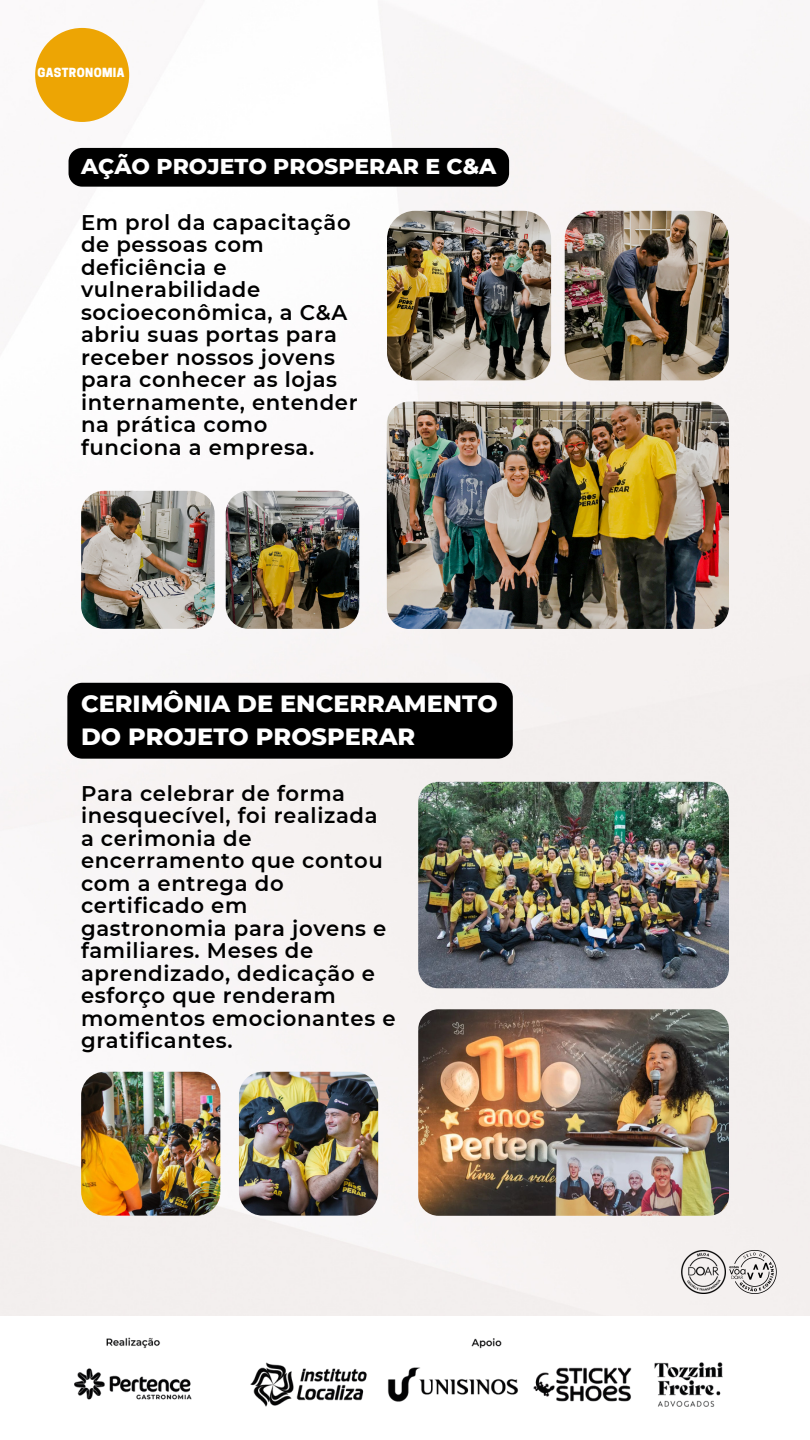
<style>
.page{position:relative;width:810px;height:1440px;background:#fff}
.page>*{position:absolute;margin:0;border:0;box-sizing:border-box;transform-origin:0 0}
.t1{font:800 24px/33px "Montserrat";color:#fff}
.t2{font:800 21.9px "Montserrat";color:#fff}
.t3{font:600 21.2px/22.5px "Montserrat";letter-spacing:.03em;color:#000}
.t4{font:800 11.8px "Cooper Hewitt";letter-spacing:.03em;color:#fff}
</style>
<div class="page">
<img style="left:0;top:0;width:810px;height:1316px">
<img style="left:387px;top:402px;width:342px;height:227px;border-radius:22px">
<img style="left:565px;top:211px;width:164px;height:169px;border-radius:28px">
<img style="left:387px;top:211px;width:164px;height:169px;border-radius:28px">
<img style="left:418px;top:782px;width:311px;height:206px;border-radius:20px">
<img style="left:418px;top:1009px;width:311px;height:207px;border-radius:20px">
<img style="left:226px;top:491px;width:133px;height:138px;border-radius:23px">
<img style="left:81px;top:491px;width:134px;height:138px;border-radius:23px">
<div style="left:35px;top:28px;width:94px;height:94px;background:#eda504;border-radius:50%"></div>
<img style="left:239px;top:1072px;width:139px;height:144px;border-radius:24px">
<img style="left:81px;top:1072px;width:139px;height:144px;border-radius:24px">
<img style="left:682px;top:1250px;width:44px;height:44px">
<img style="left:729px;top:1248px;width:47px;height:47px">
<img style="left:75px;top:1337px;width:648px;height:69px">
<div style="left:67px;top:683px;width:446px;height:76px;background:#000"></div>
<div style="left:69px;top:148px;width:440px;height:39px;background:#000"></div>
<p class="t4" style="left:37px;top:68px;width:89px">GASTRONOMIA</p>
<p class="t2" style="left:81px;top:153px;width:417px">AÇÃO PROJETO PROSPERAR E C&amp;A</p>
<p class="t3" style="left:81px;top:211px;width:278px">Em prol da capacitação de pessoas com deficiência e vulnerabilidade socioeconômica, a C&amp;A abriu suas portas para receber nossos jovens para conhecer as lojas internamente, entender na prática como funciona a empresa.</p>
<p class="t1" style="left:81px;top:687px;width:418px">CERIMÔNIA DE ENCERRAMENTO<br>DO PROJETO PROSPERAR</p>
<p class="t3" style="left:81px;top:782px;width:316px">Para celebrar de forma inesquecível, foi realizada a cerimonia de encerramento que contou com a entrega do certificado em gastronomia para jovens e familiares. Meses de aprendizado, dedicação e esforço que renderam momentos emocionantes e gratificantes.</p>
</div>
